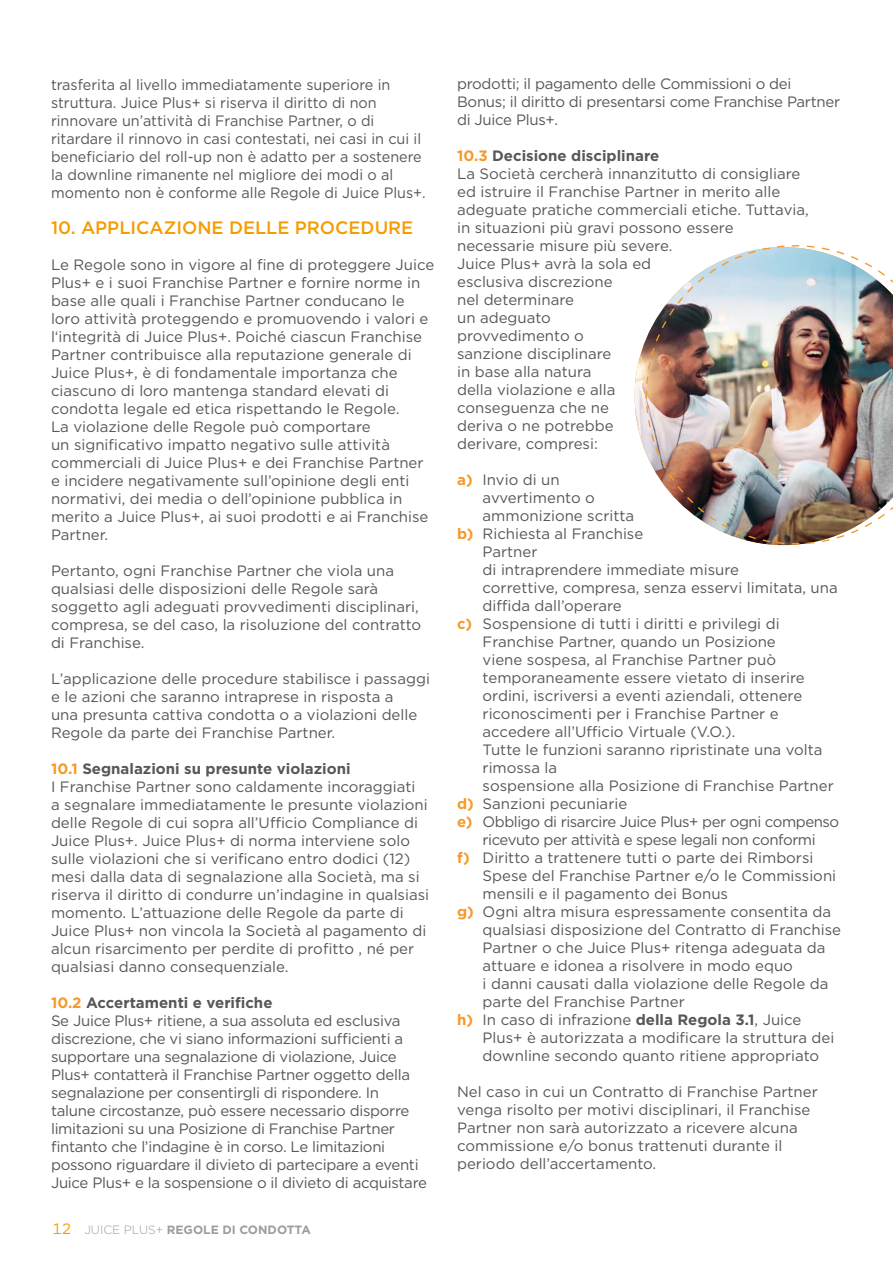
<style>
.page{position:relative;width:893px;height:1263px;background:#fff}
.page>*{position:absolute;margin:0;border:0;box-sizing:border-box;transform-origin:0 0}
.Haupttitel_gross_12{font:500 18px "Gotham";color:#f59c00}
.GT_Aufzählung_Punkt{font:15px/18px "Gotham";color:#575756}
.GT_Aufzählung_Punkt-2{font:15px/18px "Gotham";letter-spacing:-.02em;color:#575756}
.GT_Aufzählung_Punkt-3{font:15px/18px "Gotham";color:#575756;scale:.96 1}
.t1{font:700 15px "Gotham";color:#575756}
.GT_Aufzählung_Punkt-4{font:15px/18px "Gotham";letter-spacing:-.03em;color:#575756;text-align:center}
.t2{font:700 12px "Gotham";color:#9d9d9c}
.s1{color:#f59a2b}
.s2{font-weight:400;font-size:15px;color:#f59c00}
.s3{font-weight:300}
.s4{font-weight:700;color:#f59a2b}
.s5{font-weight:700}
</style>
<div class="page">
<img style="left:635px;top:342px;width:10px;height:109px">
<img style="left:645px;top:245px;width:248px;height:300px">
<p class="GT_Aufzählung_Punkt-3" style="left:51px;top:75px;width:392px">trasferita al livello immediatamente superiore in struttura. Juice Plus+ si riserva il diritto di non rinnovare un’attività di Franchise Partner, o di ritardare il rinnovo in casi contestati, nei casi in cui il beneficiario del roll-up non è adatto per a sostenere la downline rimanente nel migliore dei modi o al momento non è conforme alle Regole di Juice Plus+.</p>
<p class="Haupttitel_gross_12" style="left:51px;top:216px;width:364px">10. APPLICAZIONE DELLE PROCEDURE</p>
<p class="GT_Aufzählung_Punkt" style="left:51px;top:255px;width:385px">Le Regole sono in vigore al fine di proteggere Juice Plus+ e i suoi Franchise Partner e fornire norme in base alle quali i Franchise Partner conducano le loro attività proteggendo e promuovendo i valori e l‘integrità di Juice Plus+. Poiché ciascun Franchise Partner contribuisce alla reputazione generale di Juice Plus+, è di fondamentale importanza che ciascuno di loro mantenga standard elevati di condotta legale ed etica rispettando le Regole.<br>La violazione delle Regole può comportare<br>un significativo impatto negativo sulle attività commerciali di Juice Plus+ e dei Franchise Partner e incidere negativamente sull’opinione degli enti normativi, dei media o dell’opinione pubblica in merito a Juice Plus+, ai suoi prodotti e ai Franchise Partner.</p>
<p class="GT_Aufzählung_Punkt" style="left:51px;top:561px;width:372px">Pertanto, ogni Franchise Partner che viola una qualsiasi delle disposizioni delle Regole sarà soggetto agli adeguati provvedimenti disciplinari, compresa, se del caso, la risoluzione del contratto di Franchise.</p>
<p class="GT_Aufzählung_Punkt" style="left:51px;top:669px;width:380px">L’applicazione delle procedure stabilisce i passaggi e le azioni che saranno intraprese in risposta a<br>una presunta cattiva condotta o a violazioni delle Regole da parte dei Franchise Partner.</p>
<p class="t1" style="left:51px;top:759px;width:301px"><span class="s1">10.1</span> Segnalazioni su presunte violazioni</p>
<p class="GT_Aufzählung_Punkt" style="left:51px;top:777px;width:380px">I Franchise Partner sono caldamente incoraggiati<br>a segnalare immediatamente le presunte violazioni delle Regole di cui sopra all’Ufficio Compliance di Juice Plus+. Juice Plus+ di norma interviene solo sulle violazioni che si verificano entro dodici (12) mesi dalla data di segnalazione alla Società, ma si riserva il diritto di condurre un’indagine in qualsiasi momento. L’attuazione delle Regole da parte di Juice Plus+ non vincola la Società al pagamento di alcun risarcimento per perdite di profitto , né per qualsiasi danno consequenziale.</p>
<p class="t1" style="left:51px;top:993px;width:223px"><span class="s1">10.2</span> Accertamenti e verifiche</p>
<p class="GT_Aufzählung_Punkt-2" style="left:51px;top:1011px;width:377px">Se Juice Plus+ ritiene, a sua assoluta ed esclusiva discrezione, che vi siano informazioni sufficienti a supportare una segnalazione di violazione, Juice Plus+ contatterà il Franchise Partner oggetto della segnalazione per consentirgli di rispondere. In talune circostanze, può essere necessario disporre limitazioni su una Posizione di Franchise Partner fintanto che l’indagine è in corso. Le limitazioni possono riguardare il divieto di partecipare a eventi Juice Plus+ e la sospensione o il divieto di acquistare</p>
<p class="t2" style="left:52px;top:1222px;width:260px"><span class="s2">12</span> <span class="s3">JUICE PLUS+</span> REGOLE DI CONDOTTA</p>
<p class="GT_Aufzählung_Punkt-2" style="left:457px;top:74px;width:384px">prodotti; il pagamento delle Commissioni o dei<br>Bonus; il diritto di presentarsi come Franchise Partner di Juice Plus+.</p>
<p class="t1" style="left:457px;top:145px;width:204px"><span class="s1">10.3</span> Decisione disciplinare</p>
<p class="GT_Aufzählung_Punkt" style="left:457px;top:164px;width:353px">La Società cercherà innanzitutto di consigliare ed istruire il Franchise Partner in merito alle adeguate pratiche commerciali etiche. Tuttavia, in situazioni più gravi possono essere necessarie misure più severe.<br>Juice Plus+ avrà la sola ed<br>esclusiva discrezione<br>nel determinare<br>un adeguato<br>provvedimento o<br>sanzione disciplinare<br>in base alla natura<br>della violazione e alla<br>conseguenza che ne<br>deriva o ne potrebbe<br>derivare, compresi:</p>
<p class="GT_Aufzählung_Punkt" style="left:483px;top:470px;width:153px;text-indent:-26px"><span class="s4">a)</span> Invio di un avvertimento o ammonizione scritta</p>
<p class="GT_Aufzählung_Punkt" style="left:483px;top:524px;width:357px;text-indent:-26px"><span class="s4">b)</span> Richiesta al Franchise<br>Partner<br>di intraprendere immediate misure<br>correttive, compresa, senza esservi limitata, una diffida dall’operare</p>
<p class="GT_Aufzählung_Punkt" style="left:483px;top:614px;width:353px;text-indent:-26px"><span class="s4">c)</span> Sospensione di tutti i diritti e privilegi di Franchise Partner, quando un Posizione<br>viene sospesa, al Franchise Partner può temporaneamente essere vietato di inserire ordini, iscriversi a eventi aziendali, ottenere riconoscimenti per i Franchise Partner e accedere all’Ufficio Virtuale (V.O.).<br>Tutte le funzioni saranno ripristinate una volta rimossa la<br>sospensione alla Posizione di Franchise Partner</p>
<p class="GT_Aufzählung_Punkt" style="left:457px;top:794px;width:172px"><span class="s4">d)</span> Sanzioni pecuniarie</p>
<p class="GT_Aufzählung_Punkt-4" style="left:457px;top:812px;width:384px"><span class="s4">e)</span> Obbligo di risarcire Juice Plus+ per ogni compenso ricevuto per attività e spese legali non conformi</p>
<p class="GT_Aufzählung_Punkt" style="left:483px;top:848px;width:355px;text-indent:-26px"><span class="s4">f)</span> Diritto a trattenere tutti o parte dei Rimborsi<br>Spese del Franchise Partner e/o le Commissioni mensili e il pagamento dei Bonus</p>
<p class="GT_Aufzählung_Punkt" style="left:483px;top:902px;width:360px;text-indent:-26px"><span class="s4">g)</span> Ogni altra misura espressamente consentita da qualsiasi disposizione del Contratto di Franchise Partner o che Juice Plus+ ritenga adeguata da attuare e idonea a risolvere in modo equo<br>i danni causati dalla violazione delle Regole da parte del Franchise Partner</p>
<p class="GT_Aufzählung_Punkt" style="left:483px;top:1010px;width:353px;text-indent:-26px"><span class="s4">h)</span> In caso di infrazione <span class="s5">della Regola 3.1</span>, Juice<br>Plus+ è autorizzata a modificare la struttura dei downline secondo quanto ritiene appropriato</p>
<p class="GT_Aufzählung_Punkt" style="left:457px;top:1082px;width:362px">Nel caso in cui un Contratto di Franchise Partner venga risolto per motivi disciplinari, il Franchise Partner non sarà autorizzato a ricevere alcuna commissione e/o bonus trattenuti durante il periodo dell’accertamento.</p>
</div>
